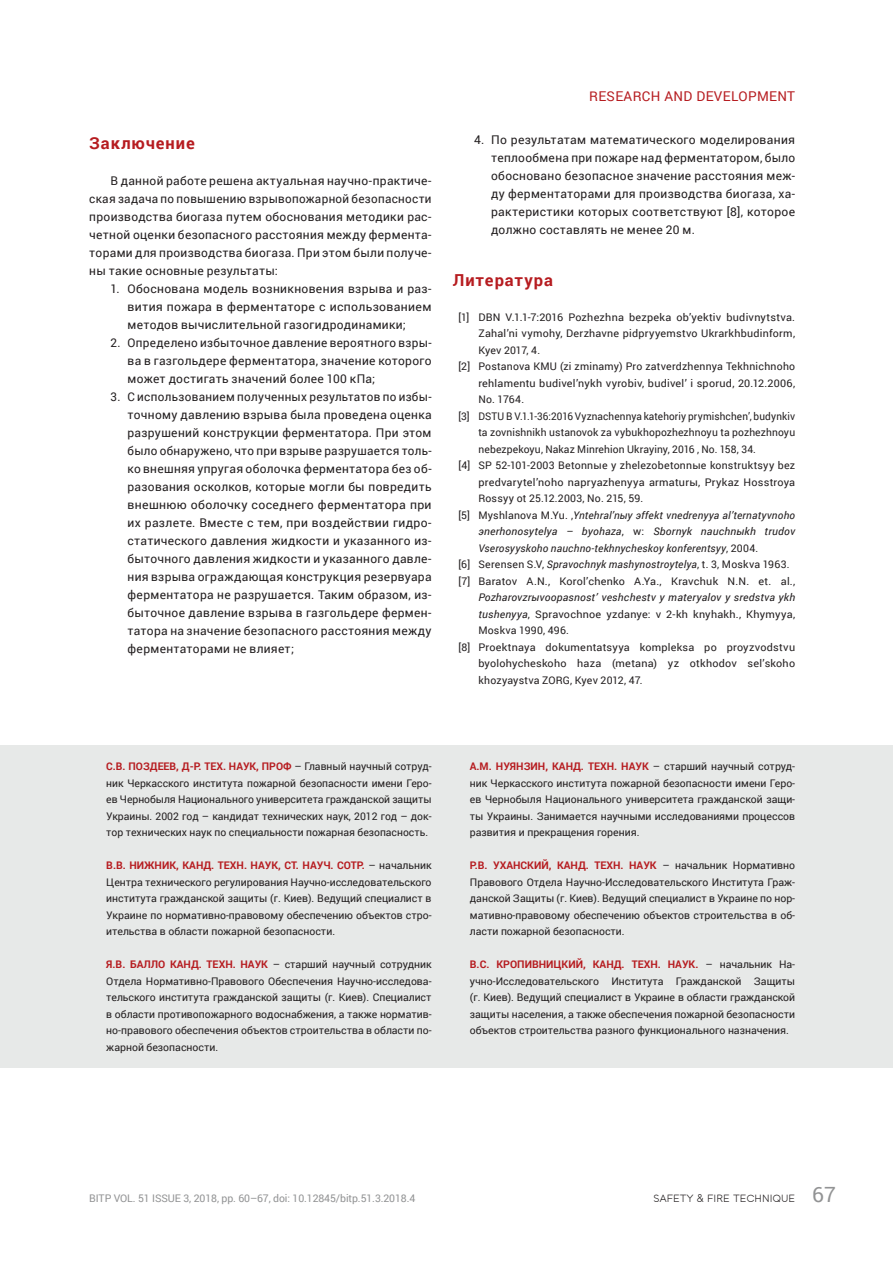
<style>
.page{position:relative;width:893px;height:1263px;background:#fff}
.page>*{position:absolute;margin:0;border:0;box-sizing:border-box;transform-origin:0 0}
.t1{font:700 16.5px "Roboto";letter-spacing:.055em;color:#b61c20}
.t2{font:13.5px "Roboto";letter-spacing:.025em;color:#b61c20}
.t3{font:12px/18px "Roboto";letter-spacing:.025em;color:#231f20;text-align:justify}
.t4{font:10.5px/16.5px "Roboto";letter-spacing:.015em;color:#231f20;text-align:justify}
.t5{font:italic 10.5px "Roboto";letter-spacing:.02em;color:#231f20}
.t6{font:10.5px "Roboto";letter-spacing:-.01em;color:#929394}
.t7{font:10.5px "Toma Sans";color:#231f20}
.s1{font-style:normal}
.s2{font-style:italic}
.s3{font-weight:700;color:#b61c20}
.s4{font-family:"Roboto";font-size:21px;color:#929394}
</style>
<div class="page">
<div style="left:0;top:745px;width:893px;height:323px;background:#e7e9e8"></div>
<h1 class="t1" style="left:89px;top:132px;width:107px">Заключение</h1>
<p class="t3" style="left:89px;top:171px;width:344px;text-indent:21px">В данной работе решена актуальная научно-практиче&shy;ская задача по повышению взрывопожарной безопасности производства биогаза путем обоснования методики рас&shy;четной оценки безопасного расстояния между фермента&shy;торами для производства биогаза. При этом были получе&shy;ны такие основные результаты:</p>
<p class="t3" style="left:128px;top:279px;width:306px;text-indent:-17px">1. Обоснована модель возникновения взрыва и раз&shy;вития пожара в ферментаторе с использованием методов вычислительной газогидродинамики;</p>
<p class="t3" style="left:128px;top:333px;width:306px;text-indent:-17px">2. Определено избыточное давление вероятного взры&shy;ва в газгольдере ферментатора, значение которого может достигать значений более 100 кПа;</p>
<p class="t3" style="left:128px;top:387px;width:306px;text-indent:-17px">3. С использованием полученных результатов по избы&shy;точному давлению взрыва была проведена оценка разрушений конструкции ферментатора. При этом было обнаружено, что при взрыве разрушается толь&shy;ко внешняя упругая оболочка ферментатора без об&shy;разования осколков, которые могли бы повредить внешнюю оболочку соседнего ферментатора при их разлете. Вместе с тем, при воздействии гидро&shy;статического давления жидкости и указанного из&shy;быточного давления жидкости и указанного давле&shy;ния взрыва ограждающая конструкция резервуара ферментатора не разрушается. Таким образом, из&shy;быточное давление взрыва в газгольдере фермен&shy;татора на значение безопасного расстояния между ферментаторами не влияет;</p>
<p class="t2" style="left:589px;top:86px;width:207px">RESEARCH AND DEVELOPMENT</p>
<p class="t3" style="left:491px;top:131px;width:306px;text-indent:-17px">4. По результатам математического моделирования теплообмена при пожаре над ферментатором, было обосновано безопасное значение расстояния меж&shy;ду ферментаторами для производства биогаза, ха&shy;рактеристики которых соответствуют [8], которое должно составлять не менее 20 м.</p>
<h1 class="t1" style="left:453px;top:269px;width:102px">Литература</h1>
<p class="t4" style="left:458px;top:309px;width:338px">[1] DBN V.1.1-7:2016 Pozhezhna bezpeka ob’yektiv budivnytstva.</p>
<p class="t4" style="left:478px;top:325px;width:318px">Zahal’ni vymohy, Derzhavne pidpryyemstvo Ukrarkhbudinform,</p>
<p class="t4" style="left:478px;top:342px;width:63px">Kyev 2017, 4.</p>
<p class="t4" style="left:458px;top:358px;width:338px">[2] Postanova KMU (zi zminamy) Pro zatverdzhennya Tekhnichnoho</p>
<p class="t4" style="left:478px;top:375px;width:318px">rehlamentu budivel’nykh vyrobiv, budivel’ i sporud, 20.12.2006,</p>
<p class="t4" style="left:478px;top:391px;width:47px">No. 1764.</p>
<p class="t4" style="left:458px;top:408px;width:338px">[3] DSTU B V.1.1-36:2016 Vyznachennya katehoriy prymishchen’, budynkiv</p>
<p class="t4" style="left:478px;top:424px;width:318px">ta zovnishnikh ustanovok za vybukhopozhezhnoyu ta pozhezhnoyu</p>
<p class="t4" style="left:478px;top:441px;width:279px">nebezpekoyu, Nakaz Minrehion Ukrayiny, 2016 , No. 158, 34.</p>
<p class="t4" style="left:458px;top:457px;width:338px">[4] SP 52-101-2003 Betonnыe y zhelezobetonnыe konstruktsyy bez</p>
<p class="t4" style="left:478px;top:474px;width:318px">predvarytel’noho napryazhenyya armaturы, Prykaz Hosstroya</p>
<p class="t4" style="left:478px;top:490px;width:166px">Rossyy ot 25.12.2003, No. 215, 59.</p>
<p class="t5" style="left:458px;top:508px;width:338px"><span class="s1">[5] Myshlanova M.Yu. ,</span>Yntehral’nыy эffekt vnedrenyya al’ternatyvnoho</p>
<p class="t5" style="left:478px;top:524px;width:318px">эnerhonosytelya – byohaza<span class="s1">, w:</span> Sbornyk nauchnыkh trudov</p>
<p class="t5" style="left:478px;top:541px;width:281px">Vserosyyskoho nauchno-tekhnycheskoy konferentsyy<span class="s1">, 2004.</span></p>
<p class="t4" style="left:458px;top:556px;width:333px">[6] Serensen S.V, <span class="s2">Spravochnyk mashynostroytelya</span>, t. 3, Moskva 1963.</p>
<p class="t4" style="left:458px;top:573px;width:338px">[7] Baratov A.N., Korol’chenko A.Ya., Kravchuk N.N. et. al.,</p>
<p class="t5" style="left:478px;top:590px;width:318px">Pozharovzrыvoopasnost’ veshchestv y materyalov y sredstva ykh</p>
<p class="t4" style="left:478px;top:606px;width:318px"><span class="s2">tushenyya</span>, Spravochnoe yzdanye: v 2-kh knyhakh., Khymyya,</p>
<p class="t4" style="left:478px;top:622px;width:92px">Moskva 1990, 496.</p>
<p class="t4" style="left:458px;top:639px;width:338px">[8] Proektnaya dokumentatsyya kompleksa po proyzvodstvu</p>
<p class="t4" style="left:478px;top:655px;width:318px">byolohycheskoho haza (metana) yz otkhodov sel’skoho</p>
<p class="t4" style="left:478px;top:672px;width:166px">khozyaystva ZORG, Kyev 2012, 47.</p>
<p class="t4" style="left:106px;top:758px;width:327px"><span class="s3">С.В. ПОЗДЕЕВ, Д-Р. ТЕХ. НАУК, ПРОФ</span> – Главный научный сотруд&shy;ник Черкасского института пожарной безопасности имени Геро&shy;ев Чернобыля Национального университета гражданской защиты Украины. 2002 год – кандидат технических наук, 2012 год – док&shy;тор технических наук по специальности пожарная безопасность.</p>
<p class="t4" style="left:106px;top:857px;width:327px"><span class="s3">В.В. НИЖНИК, КАНД. ТЕХН. НАУК, СТ. НАУЧ. СОТР.</span> – начальник Центра технического регулирования Научно-исследовательского института гражданской защиты (г. Киев). Ведущий специалист в Украине по нормативно-правовому обеспечению объектов стро&shy;ительства в области пожарной безопасности.</p>
<p class="t4" style="left:106px;top:956px;width:327px"><span class="s3">Я.В. БАЛЛО КАНД. ТЕХН. НАУК</span> – старший научный сотрудник Отдела Нормативно-Правового Обеспечения Научно-исследова&shy;тельского института гражданской защиты (г. Киев). Специалист в области противопожарного водоснабжения, а также норматив&shy;но-правового обеспечения объектов строительства в области по&shy;жарной безопасности.</p>
<p class="t4" style="left:470px;top:758px;width:327px"><span class="s3">А.М. НУЯНЗИН, КАНД. ТЕХН. НАУК</span> – старший научный сотруд&shy;ник Черкасского института пожарной безопасности имени Геро&shy;ев Чернобыля Национального университета гражданской защи&shy;ты Украины. Занимается научными исследованиями процессов развития и прекращения горения.</p>
<p class="t4" style="left:470px;top:857px;width:327px"><span class="s3">Р.В. УХАНСКИЙ, КАНД. ТЕХН. НАУК</span> – начальник Нормативно Правового Отдела Научно-Исследовательского Института Граж&shy;данской Защиты (г. Киев). Ведущий специалист в Украине по нор&shy;мативно-правовому обеспечению объектов строительства в об&shy;ласти пожарной безопасности.</p>
<p class="t4" style="left:470px;top:956px;width:327px"><span class="s3">В.С. КРОПИВНИЦКИЙ, КАНД. ТЕХН. НАУК.</span> – начальник На&shy;учно-Исследовательского Института Гражданской Защиты (г. Киев). Ведущий специалист в Украине в области гражданской защиты населения, а также обеспечения пожарной безопасности объектов строительства разного функционального назначения.</p>
<p class="t6" style="left:89px;top:1190px;width:328px">BITP VOL. 51 ISSUE 3, 2018, pp. 60–67, doi: 10.12845/bitp.51.3.2018.4</p>
<p class="t7" style="left:653px;top:1190px;width:184px">SAFETY &amp; FIRE TECHNIQUE <span class="s4">67</span></p>
</div>
